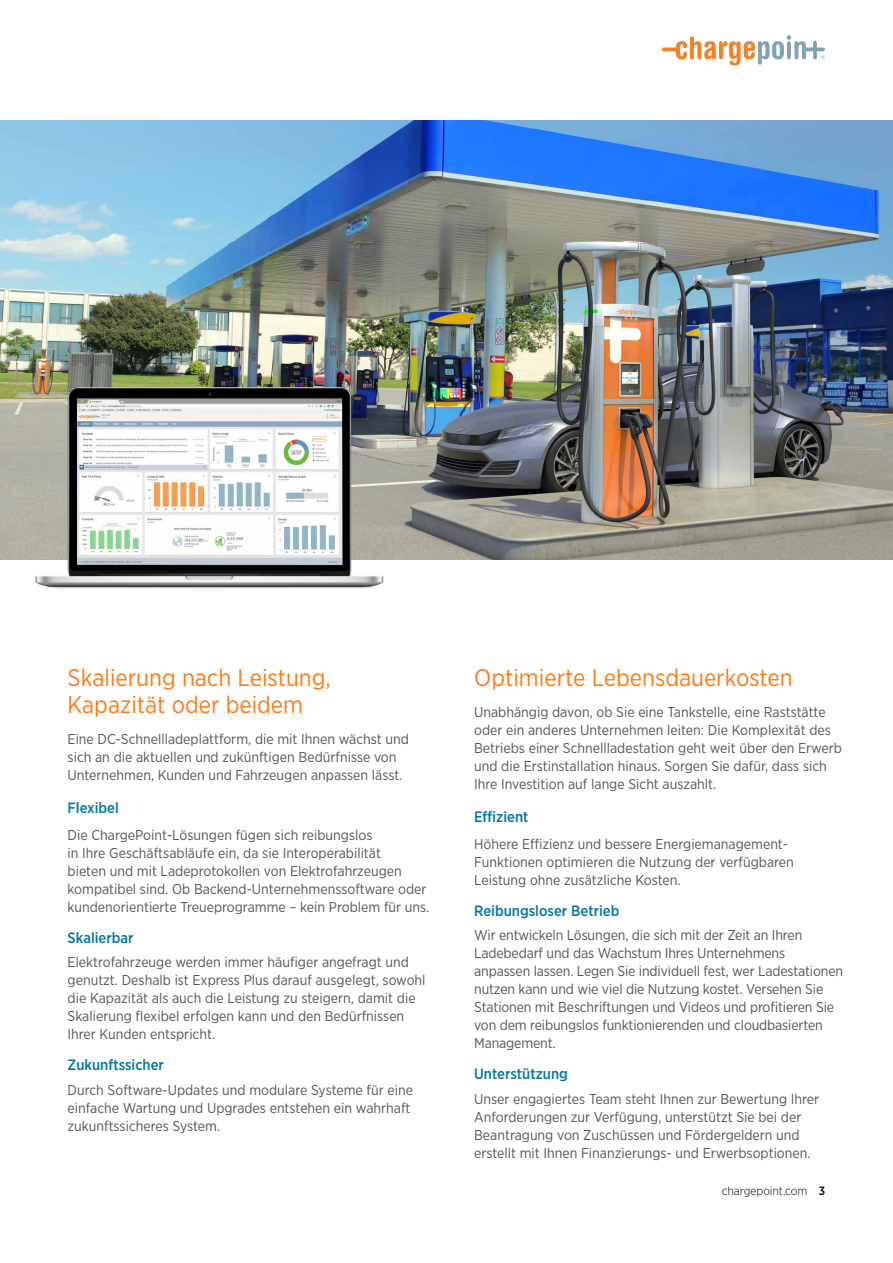
<style>
.page{position:relative;width:893px;height:1263px;background:#fff}
.page>*{position:absolute;margin:0;border:0;box-sizing:border-box;transform-origin:0 0}
.t1{font:24px/27px "Gotham Narrow";color:#ff7a14}
.t2{font:500 15px "Gotham Narrow";color:#0076a8}
.t3{font:14.25px/18px "Gotham Narrow";color:#555}
.t4{font:300 12px "Gotham Narrow";color:#000}
.s1{font-weight:500}
</style>
<div class="page">
<svg style="left:662px;top:35px;width:163px;height:31px"></svg>
<img style="left:0;top:120px;width:893px;height:440px">
<img style="left:17px;top:372px;width:400px;height:217px">
<h1 class="t1" style="left:68px;top:664px;width:265px">Skalierung nach Leistung,<br>Kapazität oder beidem</h1>
<p class="t3" style="left:68px;top:730px;width:343px">Eine DC-Schnellladeplattform, die mit Ihnen wächst und sich an die aktuellen und zukünftigen Bedürfnisse von<br>Unternehmen, Kunden und Fahrzeugen anpassen lässt.</p>
<p class="t2" style="left:68px;top:798px;width:53px">Flexibel</p>
<p class="t3" style="left:68px;top:825px;width:363px">Die ChargePoint-Lösungen fügen sich reibungslos<br>in Ihre Geschäftsabläufe ein, da sie Interoperabilität<br>bieten und mit Ladeprotokollen von Elektrofahrzeugen kompatibel sind. Ob Backend-Unternehmenssoftware oder kundenorientierte Treueprogramme – kein Problem für uns.</p>
<p class="t2" style="left:68px;top:928px;width:68px">Skalierbar</p>
<p class="t3" style="left:68px;top:953px;width:359px">Elektrofahrzeuge werden immer häufiger angefragt und genutzt. Deshalb ist Express Plus darauf ausgelegt, sowohl die Kapazität als auch die Leistung zu steigern, damit die Skalierung flexibel erfolgen kann und den Bedürfnissen Ihrer Kunden entspricht.</p>
<p class="t2" style="left:68px;top:1055px;width:98px">Zukunftssicher</p>
<p class="t3" style="left:68px;top:1080px;width:347px">Durch Software-Updates und modulare Systeme für eine einfache Wartung und Upgrades entstehen ein wahrhaft zukunftssicheres System.</p>
<h1 class="t1" style="left:474px;top:664px;width:320px">Optimierte Lebensdauerkosten</h1>
<p class="t3" style="left:474px;top:703px;width:369px">Unabhängig davon, ob Sie eine Tankstelle, eine Raststätte oder ein anderes Unternehmen leiten: Die Komplexität des Betriebs einer Schnellladestation geht weit über den Erwerb und die Erstinstallation hinaus. Sorgen Sie dafür, dass sich Ihre Investition auf lange Sicht auszahlt.</p>
<p class="t2" style="left:474px;top:807px;width:56px">Effizient</p>
<p class="t3" style="left:474px;top:834px;width:321px">Höhere Effizienz und bessere Energiemanagement-<br>Funktionen optimieren die Nutzung der verfügbaren<br>Leistung ohne zusätzliche Kosten.</p>
<p class="t2" style="left:474px;top:901px;width:147px">Reibungsloser Betrieb</p>
<p class="t3" style="left:474px;top:926px;width:370px">Wir entwickeln Lösungen, die sich mit der Zeit an Ihren Ladebedarf und das Wachstum Ihres Unternehmens anpassen lassen. Legen Sie individuell fest, wer Ladestationen nutzen kann und wie viel die Nutzung kostet. Versehen Sie Stationen mit Beschriftungen und Videos und profitieren Sie von dem reibungslos funktionierenden und cloudbasierten Management.</p>
<p class="t2" style="left:474px;top:1064px;width:95px">Unterstützung</p>
<p class="t3" style="left:474px;top:1089px;width:347px">Unser engagiertes Team steht Ihnen zur Bewertung Ihrer Anforderungen zur Verfügung, unterstützt Sie bei der Beantragung von Zuschüssen und Fördergeldern und erstellt mit Ihnen Finanzierungs- und Erwerbsoptionen.</p>
<p class="t4" style="left:722px;top:1184px;width:105px">chargepoint.com <span class="s1">3</span></p>
</div>
